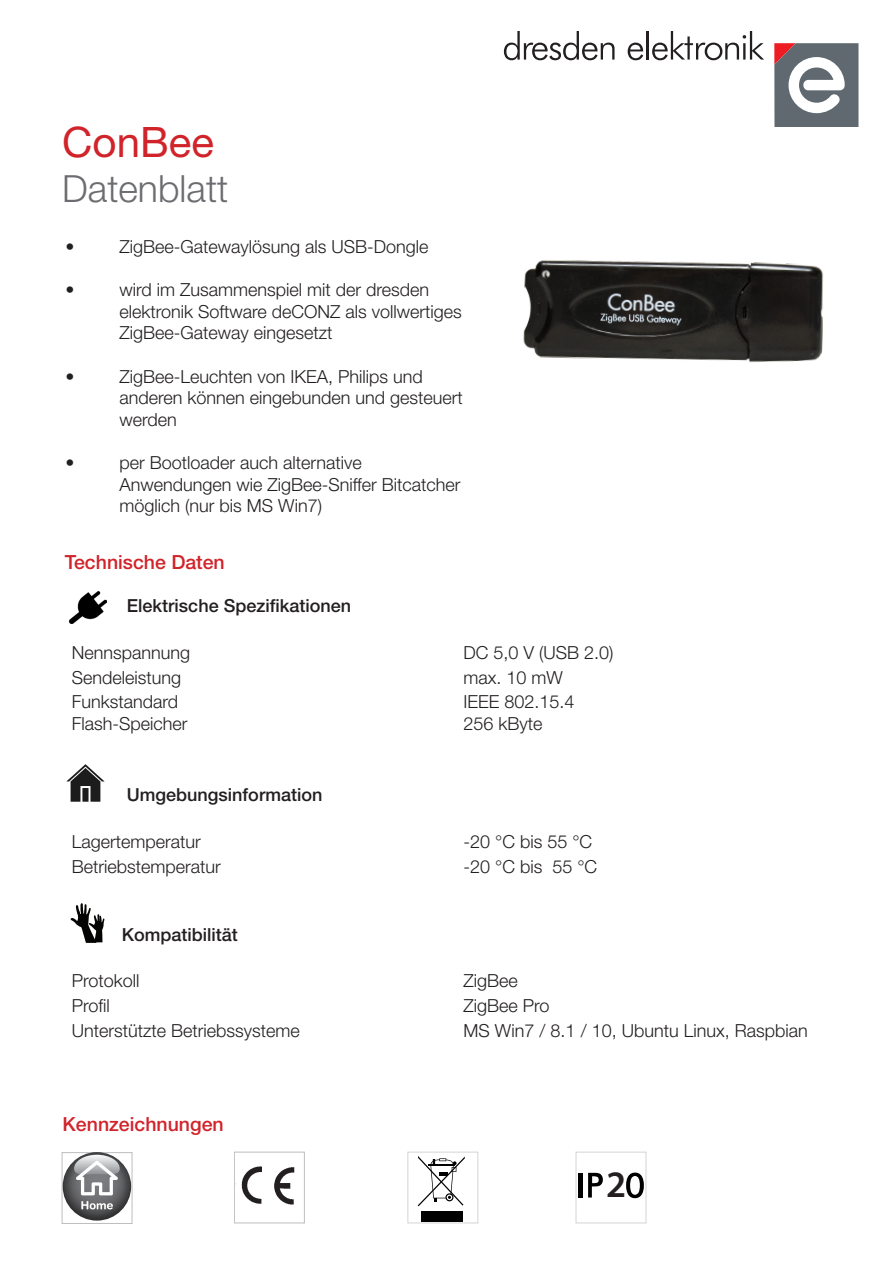
<style>
.page{position:relative;width:893px;height:1263px;background:#fff}
.page>*{position:absolute;margin:0;border:0;box-sizing:border-box;transform-origin:0 0}
.t1{font:42px "Helvetica Neue LT Std";color:#d1232a}
.t2{font:300 37.5px "Helvetica Neue LT Std";color:#6c6d70}
.t3{font:600 37.5px "Myriad Pro";color:#231f20}
.t4{font:500 19.5px "Helvetica Neue LT Std";color:#d1232a}
.t5{font:300 18px/21.6px "Helvetica Neue LT Std";color:#231f20}
.t6{font:500 18px "Helvetica Neue LT Std";color:#231f20}
</style>
<div class="page">
<img style="left:234px;top:1151px;width:71px;height:54px">
<svg style="left:504px;top:32px;width:110px;height:28px"></svg>
<svg style="left:628px;top:43px;width:15px;height:17px"></svg>
<hr style="left:646px;top:32px;width:3px;height:28px;background:#231f20">
<svg style="left:652px;top:32px;width:112px;height:28px"></svg>
<svg style="left:774px;top:43px;width:84px;height:83px"></svg>
<img style="left:69px;top:591px;width:37px;height:32px">
<svg style="left:66px;top:764px;width:39px;height:38px"></svg>
<svg style="left:71px;top:903px;width:33px;height:40px"></svg>
<img style="left:64px;top:1154px;width:66px;height:66px">
<svg style="left:74px;top:1155px;width:46px;height:40px"></svg>
<svg style="left:81px;top:1201px;width:32px;height:8px"></svg>
<div style="left:421px;top:1211px;width:42px;height:11px;background:#000"></div>
<svg style="left:418px;top:1156px;width:47px;height:50px"></svg>
<hr style="left:578px;top:1173px;width:4px;height:24px;background:#000001">
<svg style="left:588px;top:1173px;width:15px;height:24px"></svg>
<svg style="left:626px;top:1172px;width:18px;height:26px"></svg>
<img style="left:523px;top:260px;width:301px;height:103px">
<p class="t1" style="left:62px;top:117px;width:153px">ConBee</p>
<p class="t2" style="left:62px;top:165px;width:167px">Datenblatt</p>
<p class="t5" style="left:65px;top:235px;width:10px">•</p>
<p class="t5" style="left:119px;top:235px;width:311px">ZigBee-Gatewaylösung als USB-Dongle</p>
<p class="t5" style="left:65px;top:279px;width:10px">•</p>
<p class="t5" style="left:119px;top:279px;width:344px">wird im Zusammenspiel mit der dresden elektronik Software deCONZ als vollwertiges<br>ZigBee-Gateway eingesetzt</p>
<p class="t5" style="left:65px;top:365px;width:10px">•</p>
<p class="t5" style="left:119px;top:365px;width:345px">ZigBee-Leuchten von IKEA, Philips und anderen können eingebunden und gesteuert werden</p>
<p class="t5" style="left:65px;top:451px;width:10px">•</p>
<p class="t5" style="left:119px;top:451px;width:343px">per Bootloader auch alternative<br>Anwendungen wie ZigBee-Sniffer Bitcatcher möglich (nur bis MS Win7)</p>
<p class="t4" style="left:65px;top:550px;width:162px">Technische Daten</p>
<p class="t6" style="left:127px;top:595px;width:226px">Elektrische Spezifikationen</p>
<p class="t5" style="left:72px;top:641px;width:120px">Nennspannung</p>
<p class="t5" style="left:463px;top:641px;width:152px">DC 5,0 V (USB 2.0)</p>
<p class="t5" style="left:72px;top:666px;width:111px">Sendeleistung</p>
<p class="t5" style="left:463px;top:666px;width:101px">max. 10 mW</p>
<p class="t5" style="left:72px;top:691px;width:108px">Funkstandard</p>
<p class="t5" style="left:72px;top:712px;width:117px">Flash-Speicher</p>
<p class="t5" style="left:463px;top:691px;width:113px">IEEE 802.15.4</p>
<p class="t5" style="left:463px;top:712px;width:81px">256 kByte</p>
<p class="t6" style="left:127px;top:784px;width:197px">Umgebungsinformation</p>
<p class="t5" style="left:72px;top:830px;width:131px">Lagertemperatur</p>
<p class="t5" style="left:463px;top:830px;width:130px">-20 °C bis 55 °C</p>
<p class="t5" style="left:72px;top:855px;width:151px">Betriebstemperatur</p>
<p class="t5" style="left:463px;top:855px;width:135px">-20 °C bis 55 °C</p>
<p class="t6" style="left:122px;top:923px;width:118px">Kompatibilität</p>
<p class="t5" style="left:72px;top:970px;width:69px">Protokoll</p>
<p class="t5" style="left:463px;top:970px;width:56px">ZigBee</p>
<p class="t5" style="left:72px;top:994px;width:40px">Profil</p>
<p class="t5" style="left:463px;top:994px;width:88px">ZigBee Pro</p>
<p class="t5" style="left:72px;top:1019px;width:229px">Unterstützte Betriebssysteme</p>
<p class="t5" style="left:463px;top:1019px;width:346px">MS Win7 / 8.1 / 10, Ubuntu Linux, Raspbian</p>
<p class="t4" style="left:63px;top:1112px;width:163px">Kennzeichnungen</p>
<h2 class="t3" style="left:606px;top:1161px;width:22px">2</h2>
</div>
